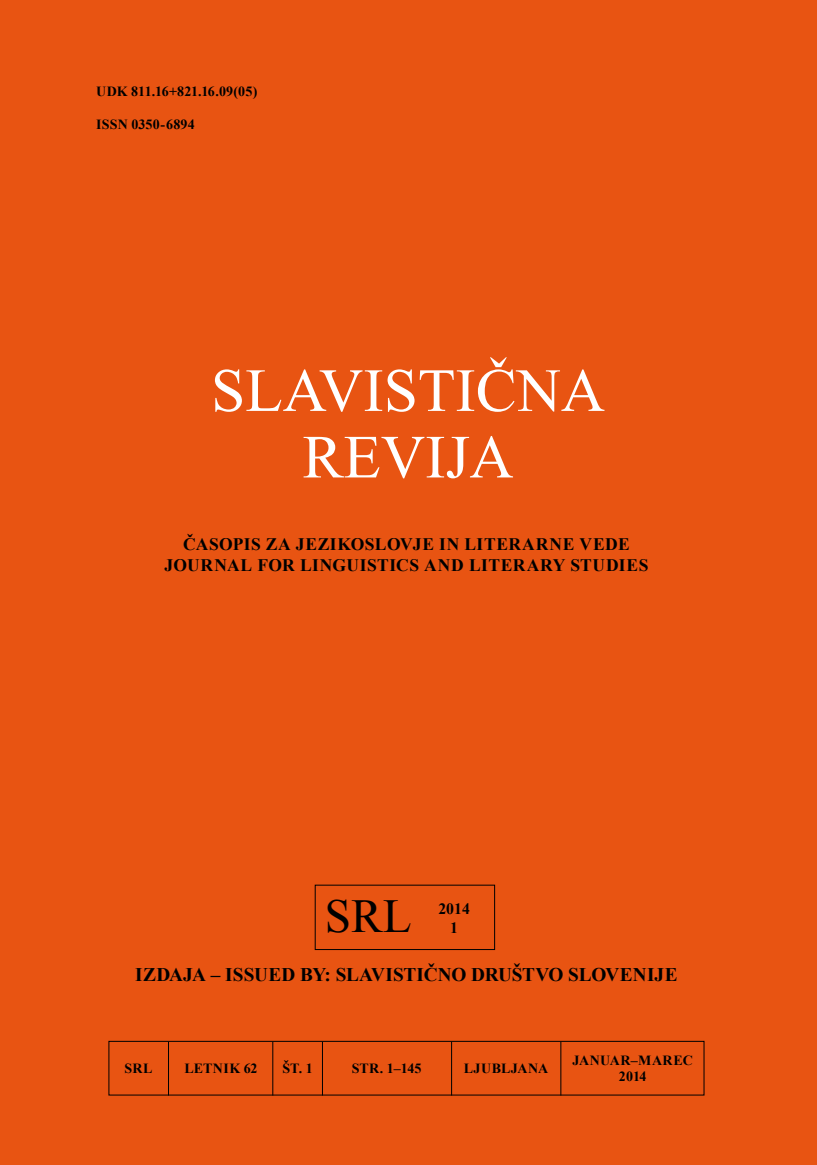
<style>
.page{position:relative;width:817px;height:1165px;background:#fff}
.page>*{position:absolute;margin:0;border:0;box-sizing:border-box;transform-origin:0 0}
.t1{font:61.25px/66.5px "Times New Roman";color:#fff;text-align:center}
.t2{font:47.25px "Times New Roman";color:#000}
.t3{font:700 19.25px "Times New Roman";color:#000}
.t4{font:700 17.5px/21px "Times New Roman";letter-spacing:.03em;color:#000;text-align:center}
.t5{font:700 15.75px/18.9px "Times New Roman";color:#000;text-align:center}
.t6{font:700 14px/16.8px "Times New Roman";letter-spacing:.015em;color:#000;text-align:center}
.t7{font:700 14px "Times New Roman";letter-spacing:-.005em;color:#000}
</style>
<div class="page">
<div style="left:0;top:0;width:816px;height:1165px;background:#e85412"></div>
<div style="left:314px;top:884px;width:180px;height:66px;border:1px solid #000"></div>
<div style="left:108px;top:1040px;width:596px;height:55px;border:1px solid #000"></div>
<hr style="left:168px;top:1041px;width:1px;height:54px;background:#000">
<hr style="left:272px;top:1041px;width:1px;height:54px;background:#000">
<hr style="left:322px;top:1041px;width:1px;height:54px;background:#000">
<hr style="left:451px;top:1041px;width:1px;height:54px;background:#000">
<hr style="left:560px;top:1041px;width:1px;height:54px;background:#000">
<p class="t7" style="left:96px;top:81px;width:163px">UDK 811.16+821.16.09(05)</p>
<p class="t6" style="left:96px;top:116px;width:100px">ISSN 0350-6894</p>
<h1 class="t1" style="left:211px;top:356px;width:395px">SLAVISTIČNA<br>REVIJA</h1>
<p class="t4" style="left:164px;top:533px;width:485px">ČASOPIS ZA JEZIKOSLOVJE IN LITERARNE VEDE<br>JOURNAL FOR LINGUISTICS AND LITERARY STUDIES</p>
<h2 class="t2" style="left:325px;top:884px;width:88px">SRL</h2>
<p class="t5" style="left:438px;top:898px;width:33px">2014<br>1</p>
<p class="t3" style="left:135px;top:961px;width:543px">IZDAJA – ISSUED BY: SLAVISTIČNO DRUŠTVO SLOVENIJE</p>
<p class="t6" style="left:124px;top:1059px;width:29px">SRL</p>
<p class="t6" style="left:184px;top:1059px;width:75px">LETNIK 62</p>
<p class="t6" style="left:282px;top:1059px;width:32px">ŠT. 1</p>
<p class="t6" style="left:351px;top:1059px;width:71px">STR. 1–145</p>
<p class="t6" style="left:463px;top:1059px;width:86px">LJUBLJANA</p>
<p class="t6" style="left:572px;top:1051px;width:122px">JANUAR–MAREC<br>2014</p>
</div>
